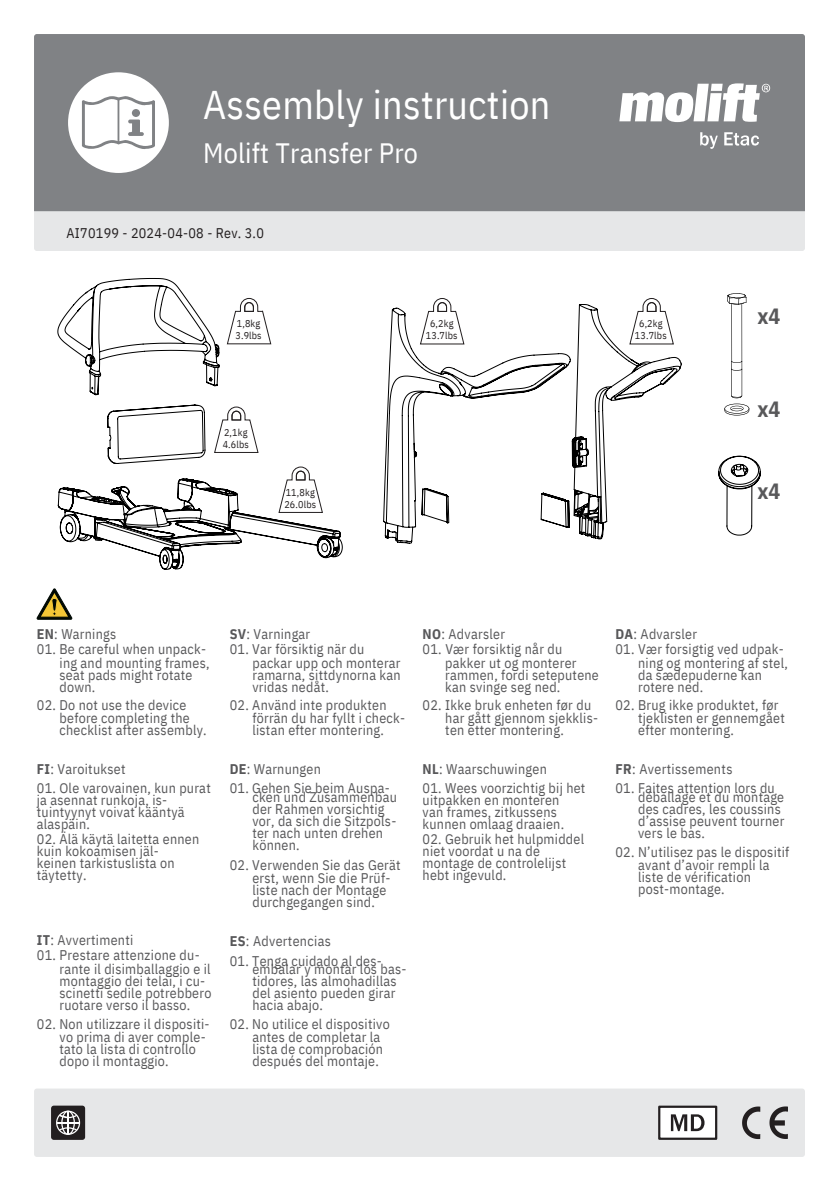
<style>
.page{position:relative;width:839px;height:1191px;background:#fff}
.page>*{position:absolute;margin:0;border:0;box-sizing:border-box;transform-origin:0 0}
.t1{font:40px "IBM Plex Sans Cond";letter-spacing:.01em;color:#fff}
.t2{font:28px "IBM Plex Sans Cond";letter-spacing:.01em;color:#fff}
.t3{font:700 22px "IBM Plex Sans Cond";color:#58585a}
.t4{font:14px/12px "IBM Plex Sans Cond";letter-spacing:.02em;color:#58585a}
.t5{font:14px "IBM Plex Sans Cond";letter-spacing:.02em;color:#231f20}
.t6{font:10px/12px "IBM Plex Sans Cond";letter-spacing:.02em;color:#231f20}
.s1{font-weight:700}
</style>
<div class="page">
<svg style="left:36px;top:588px;width:37px;height:32px"></svg>
<svg style="left:57px;top:278px;width:286px;height:292px"></svg>
<svg style="left:383px;top:304px;width:298px;height:240px"></svg>
<svg style="left:618px;top:298px;width:56px;height:46px"></svg>
<svg style="left:409px;top:298px;width:55px;height:46px"></svg>
<svg style="left:727px;top:293px;width:19px;height:105px"></svg>
<svg style="left:724px;top:404px;width:25px;height:12px"></svg>
<svg style="left:718px;top:456px;width:42px;height:79px"></svg>
<div style="left:34px;top:211px;width:771px;height:40px;background:#e6e7e8"></div>
<div style="left:34px;top:34px;width:771px;height:177px;background:#808285"></div>
<div style="left:68px;top:72px;width:101px;height:101px;background:#fff;border-radius:50%"></div>
<svg style="left:82px;top:96px;width:73px;height:53px"></svg>
<svg style="left:619px;top:83px;width:151px;height:39px"></svg>
<svg style="left:700px;top:132px;width:17px;height:17px"></svg>
<svg style="left:724px;top:132px;width:35px;height:14px"></svg>
<div style="left:34px;top:1089px;width:770px;height:68px;background:#e6e7e8;border-radius:3px"></div>
<div style="left:658px;top:1107px;width:57px;height:32px;background:#fff;border-radius:3px"></div>
<svg style="left:742px;top:1107px;width:18px;height:32px"></svg>
<svg style="left:769px;top:1106px;width:19px;height:33px"></svg>
<div style="left:658px;top:1106px;width:59px;height:34px;border:2px solid #231f20"></div>
<svg style="left:671px;top:1114px;width:33px;height:17px"></svg>
<div style="left:51px;top:1106px;width:34px;height:34px;background:#231f20;border-radius:3px"></div>
<svg style="left:56px;top:1111px;width:24px;height:24px"></svg>
<h1 class="t1" style="left:203px;top:78px;width:349px">Assembly instruction</h1>
<h2 class="t2" style="left:203px;top:134px;width:216px">Molift Transfer Pro</h2>
<p class="t5" style="left:67px;top:223px;width:199px">AI70199 - 2024-04-08 - Rev. 3.0</p>
<p class="t6" style="left:235px;top:317px;width:28px">1,8kg<br>3.9lbs</p>
<p class="t6" style="left:223px;top:426px;width:28px">2,1kg<br>4.6lbs</p>
<p class="t6" style="left:284px;top:486px;width:33px">11,8kg<br>26.0lbs</p>
<p class="t6" style="left:426px;top:317px;width:33px;text-align:center">6,2kg<br>13.7lbs</p>
<p class="t6" style="left:635px;top:317px;width:33px;text-align:center">6,2kg<br>13.7lbs</p>
<h3 class="t3" style="left:757px;top:301px;width:25px">x4</h3>
<h3 class="t3" style="left:757px;top:394px;width:25px">x4</h3>
<p class="t3" style="left:757px;top:477px;width:25px">x4</p>
<p class="t4" style="left:37px;top:628px;width:81px"><span class="s1">EN</span>: Warnings</p>
<p class="t4" style="left:37px;top:643px;width:171px">01. Be careful when unpack-</p>
<p class="t4" style="left:60px;top:657px;width:151px">ing and mounting frames, seat pads might rotate down.</p>
<p class="t4" style="left:37px;top:699px;width:151px">02. Do not use the device</p>
<p class="t4" style="left:60px;top:711px;width:149px">before completing the checklist after assembly.</p>
<p class="t4" style="left:37px;top:762px;width:90px"><span class="s1">FI</span>: Varoitukset</p>
<p class="t4" style="left:37px;top:782px;width:175px">01. Ole varovainen, kun purat ja asennat runkoja, is&shy;tuintyynyt voivat kääntyä</p>
<h2 class="t4" style="left:37px;top:818px;width:55px">alaspäin.</h2>
<h2 class="t4" style="left:37px;top:832px;width:164px">02. Älä käytä laitetta ennen kuin kokoamisen jäl&shy;keinen tarkistuslista on täytetty.</h2>
<p class="t4" style="left:37px;top:934px;width:98px"><span class="s1">IT</span>: Avvertimenti</p>
<p class="t4" style="left:37px;top:949px;width:164px">01. Prestare attenzione du-</p>
<h1 class="t4" style="left:60px;top:963px;width:153px">rante il disimballaggio e il montaggio dei telai, i cu&shy;scinetti sedile potrebbero</h1>
<h3 class="t4" style="left:60px;top:999px;width:132px">ruotare verso il basso.</h3>
<p class="t4" style="left:37px;top:1018px;width:174px">02. Non utilizzare il dispositi-</p>
<p class="t4" style="left:60px;top:1031px;width:148px">vo prima di aver comple&shy;tato la lista di controllo dopo il montaggio.</p>
<h2 class="t4" style="left:230px;top:628px;width:82px"><span class="s1">SV</span>: Varningar</h2>
<h2 class="t4" style="left:230px;top:643px;width:136px">01. Var försiktig när du</h2>
<h3 class="t4" style="left:252px;top:657px;width:150px">packar upp och monterar ramarna, sittdynorna kan</h3>
<h3 class="t4" style="left:252px;top:681px;width:78px">vridas nedåt.</h3>
<h3 class="t4" style="left:230px;top:699px;width:158px">02. Använd inte produkten</h3>
<h3 class="t4" style="left:252px;top:712px;width:154px">förrän du har fyllt i check&shy;listan efter montering.</h3>
<h3 class="t4" style="left:230px;top:762px;width:93px"><span class="s1">DE</span>: Warnungen</h3>
<h3 class="t4" style="left:230px;top:782px;width:161px">01. Gehen Sie beim Auspa-</h3>
<h3 class="t4" style="left:252px;top:790px;width:146px">cken und Zusammenbau der Rahmen vorsichtig vor, da sich die Sitzpols&shy;ter nach unten drehen</h3>
<h3 class="t4" style="left:252px;top:838px;width:49px">können.</h3>
<h3 class="t4" style="left:230px;top:858px;width:172px">02. Verwenden Sie das Gerät</h3>
<h3 class="t4" style="left:252px;top:871px;width:139px">erst, wenn Sie die Prüf&shy;liste nach der Montage durchgegangen sind.</h3>
<h3 class="t4" style="left:230px;top:935px;width:103px"><span class="s1">ES</span>: Advertencias</h3>
<h3 class="t4" style="left:230px;top:954px;width:154px">01. Tenga cuidado al des-</h3>
<h3 class="t4" style="left:252px;top:963px;width:156px">embalar y montar los bas&shy;tidores, las almohadillas del asiento pueden girar</h3>
<h3 class="t4" style="left:252px;top:999px;width:72px">hacia abajo.</h3>
<h3 class="t4" style="left:230px;top:1018px;width:161px">02. No utilice el dispositivo</h3>
<h3 class="t4" style="left:252px;top:1031px;width:132px">antes de completar la lista de comprobación</h3>
<h3 class="t4" style="left:252px;top:1055px;width:128px">después del montaje.</h3>
<h3 class="t4" style="left:422px;top:628px;width:84px"><span class="s1">NO</span>: Advarsler</h3>
<h3 class="t4" style="left:422px;top:643px;width:141px">01. Vær forsiktig når du</h3>
<h3 class="t4" style="left:445px;top:657px;width:155px">pakker ut og monterer rammen, fordi seteputene</h3>
<h3 class="t4" style="left:445px;top:681px;width:117px">kan svinge seg ned.</h3>
<h3 class="t4" style="left:422px;top:699px;width:170px">02. Ikke bruk enheten før du</h3>
<h3 class="t4" style="left:445px;top:712px;width:154px">har gått gjennom sjekklis&shy;ten etter montering.</h3>
<h3 class="t4" style="left:422px;top:762px;width:126px"><span class="s1">NL</span>: Waarschuwingen</h3>
<h3 class="t4" style="left:422px;top:782px;width:164px">01. Wees voorzichtig bij het uitpakken en monteren<br>van frames, zitkussens</h3>
<h3 class="t4" style="left:422px;top:818px;width:143px">kunnen omlaag draaien.</h3>
<h3 class="t4" style="left:422px;top:832px;width:163px">02. Gebruik het hulpmiddel niet voordat u na de montage de controlelijst hebt ingevuld.</h3>
<h3 class="t4" style="left:615px;top:628px;width:83px"><span class="s1">DA</span>: Advarsler</h3>
<h3 class="t4" style="left:615px;top:643px;width:170px">01. Vær forsigtig ved udpak-</h3>
<h3 class="t4" style="left:638px;top:657px;width:151px">ning og montering af stel, da sædepuderne kan</h3>
<h3 class="t4" style="left:638px;top:681px;width:67px">rotere ned.</h3>
<h3 class="t4" style="left:615px;top:699px;width:164px">02. Brug ikke produktet, før</h3>
<h3 class="t4" style="left:638px;top:712px;width:148px">tjeklisten er gennemgået efter montering.</h3>
<h3 class="t4" style="left:615px;top:762px;width:118px"><span class="s1">FR</span>: Avertissements</h3>
<h3 class="t4" style="left:615px;top:782px;width:161px">01. Faites attention lors du</h3>
<h3 class="t4" style="left:638px;top:790px;width:148px">déballage et du montage des cadres, les coussins d’assise peuvent tourner</h3>
<h3 class="t4" style="left:638px;top:826px;width:68px">vers le bas.</h3>
<h3 class="t4" style="left:615px;top:845px;width:175px">02. N’utilisez pas le dispositif</h3>
<h3 class="t4" style="left:638px;top:858px;width:133px">avant d’avoir rempli la liste de vérification</h3>
<h3 class="t4" style="left:638px;top:882px;width:88px">post-montage.</h3>
</div>
